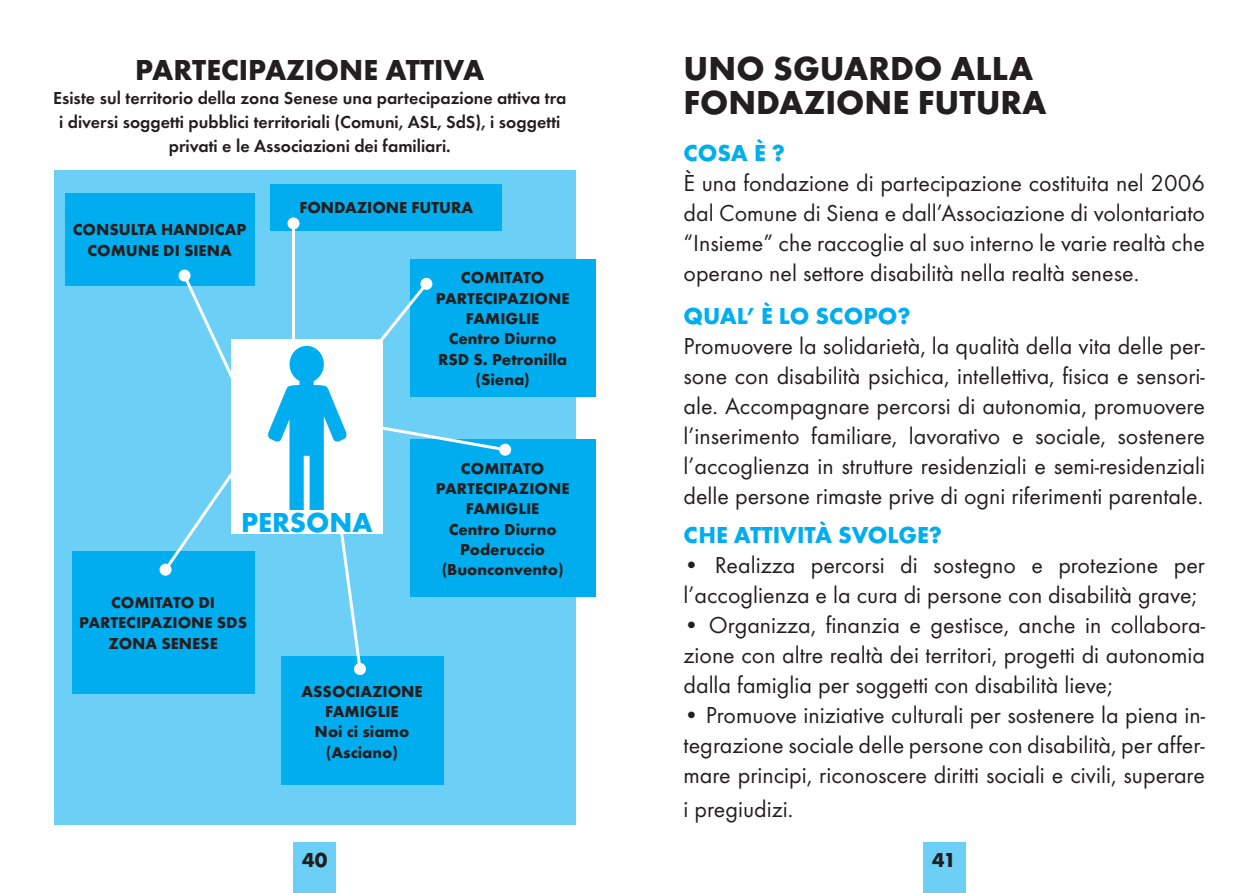
<style>
.page{position:relative;width:1259px;height:893px;background:#fff}
.page>*{position:absolute;margin:0;border:0;box-sizing:border-box;transform-origin:0 0}
.t1{font:700 34.5px/34.5px "Futura T";color:#231f20}
.t2{font:700 30px "Futura T";color:#231f20}
.t3{font:700 28.5px "Futura T";color:#00aeef}
.t4{font:24px/30px "Futura T";color:#231f20;text-align:justify}
.t5{font:700 24px "Futura T";color:#00aeef}
.t6{font:700 21px "Futura T";color:#231f20}
.t7{font:600 18px/24px "Futura T";color:#231f20;text-align:center}
.t8{font:700 16.5px/20.4px "Futura T";color:#231f20;text-align:center}
</style>
<div class="page">
<div style="left:923px;top:842px;width:42px;height:51px;background:#6bcff6"></div>
<div style="left:293px;top:842px;width:43px;height:51px;background:#6bcff6"></div>
<div style="left:54px;top:170px;width:521px;height:655px;background:#6bcff6"></div>
<div style="left:65px;top:193px;width:189px;height:93px;background:#00aeef"></div>
<div style="left:270px;top:184px;width:232px;height:46px;background:#00aeef"></div>
<div style="left:281px;top:657px;width:162px;height:128px;background:#00aeef"></div>
<div style="left:72px;top:551px;width:182px;height:142px;background:#00aeef"></div>
<svg style="left:178px;top:269px;width:53px;height:110px"></svg>
<svg style="left:161px;top:472px;width:70px;height:96px"></svg>
<div style="left:160px;top:564px;width:12px;height:12px;background:#fff;border-radius:50%"></div>
<hr style="left:292px;top:223px;width:3px;height:160px;background:#fff">
<div style="left:287px;top:217px;width:12px;height:12px;background:#fff;border-radius:50%"></div>
<div style="left:410px;top:259px;width:185px;height:137px;background:#00aeef"></div>
<div style="left:420px;top:278px;width:12px;height:12px;background:#fff;border-radius:50%"></div>
<div style="left:410px;top:439px;width:185px;height:158px;background:#00aeef"></div>
<div style="left:231px;top:339px;width:151px;height:195px;background:#fff"></div>
<svg style="left:268px;top:280px;width:244px;height:396px"></svg>
<div style="left:231px;top:510px;width:151px;height:24px;background:#fff"></div>
<p class="t2" style="left:135px;top:52px;width:350px">PARTECIPAZIONE ATTIVA</p>
<p class="t7" style="left:53px;top:86px;width:515px">Esiste sul territorio della zona Senese una partecipazione attiva tra i diversi soggetti pubblici territoriali (Comuni, ASL, SdS), i soggetti privati e le Associazioni dei familiari.</p>
<p class="t8" style="left:73px;top:220px;width:175px">CONSULTA HANDICAP<br>COMUNE DI SIENA</p>
<p class="t8" style="left:299px;top:198px;width:175px">FONDAZIONE FUTURA</p>
<p class="t8" style="left:436px;top:267px;width:135px">COMITATO<br>PARTECIPAZIONE<br>FAMIGLIE<br>Centro Diurno<br>RSD S. Petronilla (Siena)</p>
<p class="t3" style="left:241px;top:505px;width:133px">PERSONA</p>
<p class="t8" style="left:79px;top:592px;width:169px">COMITATO DI<br>PARTECIPAZIONE SDS<br>ZONA SENESE</p>
<p class="t8" style="left:301px;top:681px;width:123px">ASSOCIAZIONE<br>FAMIGLIE<br>Noi ci siamo (Asciano)</p>
<p class="t8" style="left:436px;top:458px;width:135px">COMITATO<br>PARTECIPAZIONE<br>FAMIGLIE<br>Centro Diurno<br>Poderuccio (Buonconvento)</p>
<h1 class="t1" style="left:683px;top:51px;width:365px">UNO SGUARDO ALLA<br>FONDAZIONE FUTURA</h1>
<p class="t5" style="left:683px;top:139px;width:103px">COSA È ?</p>
<p class="t4" style="left:683px;top:168px;width:523px">È una fondazione di partecipazione costituita nel 2006 dal Comune di Siena e dall’Associazione di volontariato “Insieme” che raccoglie al suo interno le varie realtà che operano nel settore disabilità nella realtà senese.</p>
<p class="t5" style="left:683px;top:302px;width:228px">QUAL’ È LO SCOPO?</p>
<p class="t4" style="left:683px;top:331px;width:523px">Promuovere la solidarietà, la qualità della vita delle per&shy;sone con disabilità psichica, intellettiva, fisica e sensori&shy;ale. Accompagnare percorsi di autonomia, promuovere l’inserimento familiare, lavorativo e sociale, sostenere l’accoglienza in strutture residenziali e semi-residenziali delle persone rimaste prive di ogni riferimenti parentale.</p>
<p class="t5" style="left:683px;top:520px;width:260px">CHE ATTIVITÀ SVOLGE?</p>
<p class="t4" style="left:683px;top:549px;width:523px">• Realizza percorsi di sostegno e protezione per l’accoglienza e la cura di persone con disabilità grave;</p>
<p class="t4" style="left:683px;top:609px;width:523px">• Organizza, finanzia e gestisce, anche in collabora&shy;zione con altre realtà dei territori, progetti di autonomia dalla famiglia per soggetti con disabilità lieve;</p>
<p class="t4" style="left:683px;top:699px;width:523px">• Promuove iniziative culturali per sostenere la piena in&shy;tegrazione sociale delle persone con disabilità, per affer&shy;mare principi, riconoscere diritti sociali e civili, superare</p>
<p class="t4" style="left:683px;top:794px;width:111px">i pregiudizi.</p>
<p class="t6" style="left:302px;top:847px;width:27px">40</p>
<p class="t6" style="left:932px;top:847px;width:26px">41</p>
</div>
